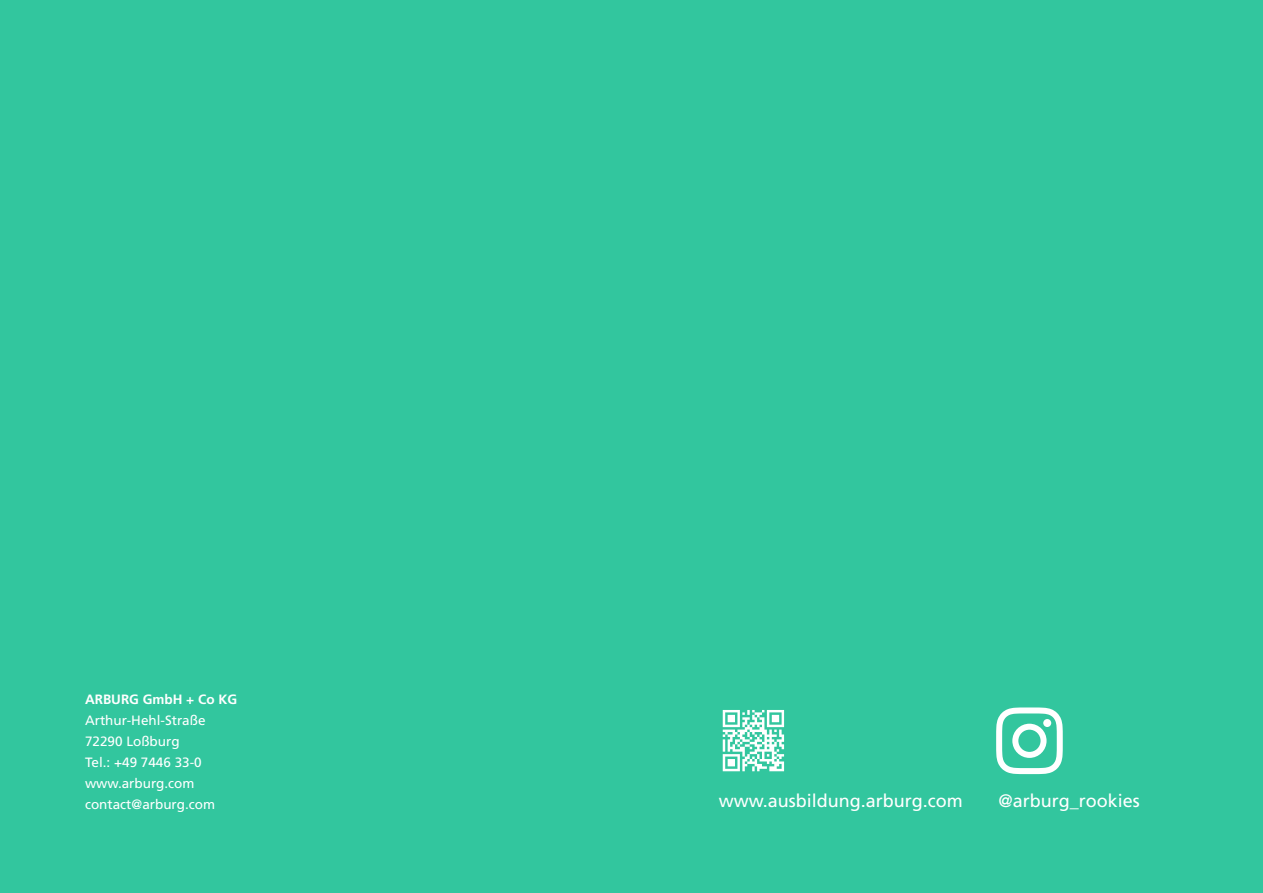
<style>
.page{position:relative;width:1263px;height:893px;background:#32c69e}
.page>*{position:absolute;margin:0;border:0;box-sizing:border-box;transform-origin:0 0}
.t1{font:18px "Frutiger LT Com";color:#fff}
.t2{font:13.5px/21px "Frutiger LT Com";color:#fff}
.t3{font:700 13.5px "Frutiger LT Com";color:#fff}
</style>
<div class="page">
<svg style="left:996px;top:707px;width:67px;height:67px"></svg>
<svg style="left:723px;top:710px;width:61px;height:61px"></svg>
<p class="t3" style="left:85px;top:691px;width:154px">ARBURG GmbH + Co KG</p>
<p class="t2" style="left:85px;top:709px;width:132px">Arthur-Hehl-Straße<br>72290 Loßburg<br>Tel.: +49 7446 33-0 www.arburg.com contact@arburg.com</p>
<h1 class="t1" style="left:719px;top:790px;width:246px">www.ausbildung.arburg.com</h1>
<h1 class="t1" style="left:998px;top:790px;width:143px">@arburg_rookies</h1>
</div>
